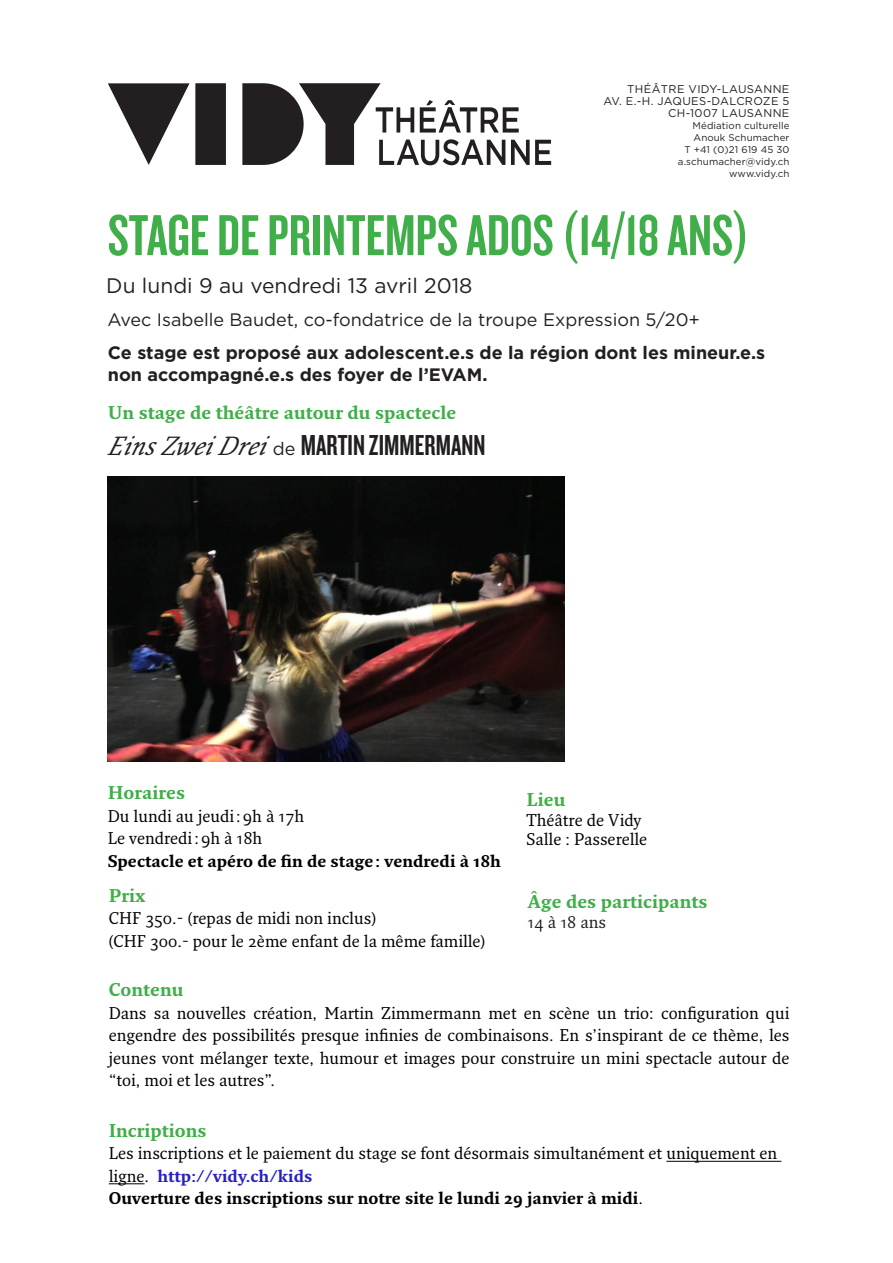
<style>
.page{position:relative;width:893px;height:1263px;background:#fff}
.page>*{position:absolute;margin:0;border:0;box-sizing:border-box;transform-origin:0 0}
.t1{font:60px "Knockout 48 Featherweight";color:#40ae49}
.t2{font:30px "Knockout 48 Featherweight";color:#231f20}
.t3{font:21px "Gotham";color:#231f20}
.t4{font:700 18px/21.6px "Gotham";color:#231f20}
.t5{font:700 18px "Fresco";color:#40ae49}
.t6{font:18px "Gotham";color:#231f20}
.t7{font:16.5px/22.5px "Fresco";color:#000;text-align:justify}
.t8{font:700 16.5px "Fresco";color:#000}
.t9{font:16.5px "Fresco";color:#231f20}
.t10{font:11.25px "Gotham";letter-spacing:.03em;color:#231f20}
.t11{font:9.75px "Gotham";letter-spacing:.01em;color:#231f20}
.s1{font-family:"Fresco";font-style:italic;font-size:25.5px}
.s2{font-family:"Gotham";font-size:18px}
.s3{font-weight:700;color:#2821c2}
.s4{font-weight:700}
</style>
<div class="page">
<svg style="left:108px;top:83px;width:443px;height:82px"></svg>
<hr style="left:666px;top:1161px;width:115px;height:1px;background:#000">
<hr style="left:109px;top:1183px;width:36px;height:1px;background:#000">
<img style="left:108px;top:476px;width:457px;height:286px">
<p class="t10" style="left:627px;top:82px;width:164px">THÉÂTRE VIDY-LAUSANNE</p>
<p class="t10" style="left:604px;top:94px;width:187px">AV. E.-H. JAQUES-DALCROZE 5</p>
<p class="t10" style="left:668px;top:106px;width:123px">CH-1007 LAUSANNE</p>
<p class="t11" style="left:693px;top:120px;width:98px">Médiation culturelle</p>
<p class="t11" style="left:693px;top:132px;width:97px">Anouk Schumacher</p>
<p class="t11" style="left:684px;top:144px;width:107px">T +41 (0)21 619 45 30</p>
<p class="t11" style="left:678px;top:156px;width:113px">a.schumacher@vidy.ch</p>
<p class="t11" style="left:729px;top:168px;width:62px">www.vidy.ch</p>
<p class="t1" style="left:108px;top:199px;width:643px">STAGE DE PRINTEMPS ADOS (14/18 ANS)</p>
<p class="t3" style="left:106px;top:274px;width:368px">Du lundi 9 au vendredi 13 avril 2018</p>
<p class="t6" style="left:107px;top:310px;width:594px">Avec Isabelle Baudet, co-fondatrice de la troupe Expression 5/20+</p>
<p class="t4" style="left:108px;top:342px;width:659px">Ce stage est proposé aux adolescent.e.s de la région dont les mineur.e.s non accompagné.e.s des foyer de l’EVAM.</p>
<p class="t5" style="left:108px;top:401px;width:350px">Un stage de théâtre autour du spactecle</p>
<p class="t2" style="left:108px;top:426px;width:379px"><span class="s1">EinsZweiDrei</span><span class="s2">de</span> MARTIN ZIMMERMANN</p>
<p class="t5" style="left:108px;top:781px;width:79px">Horaires</p>
<p class="t7" style="left:108px;top:804px;width:198px">Du lundi au jeudi:9h à 17h</p>
<p class="t7" style="left:108px;top:827px;width:156px">Le vendredi:9h à 18h</p>
<p class="t8" style="left:108px;top:850px;width:394px">Spectacle et apéro de fin de stage: vendredi à 18h</p>
<p class="t5" style="left:109px;top:884px;width:38px">Prix</p>
<p class="t7" style="left:109px;top:907px;width:269px">CHF 350.- (repas de midi non inclus)</p>
<p class="t7" style="left:109px;top:929px;width:378px">(CHF 300.- pour le 2ème enfant de la même famille)</p>
<p class="t5" style="left:527px;top:788px;width:40px">Lieu</p>
<p class="t7" style="left:527px;top:808px;width:116px">Théâtre de Vidy</p>
<p class="t7" style="left:527px;top:828px;width:122px">Salle : Passerelle</p>
<p class="t5" style="left:528px;top:890px;width:181px">Âge des participants</p>
<p class="t9" style="left:528px;top:912px;width:80px">14 à 18 ans</p>
<p class="t5" style="left:109px;top:978px;width:76px">Contenu</p>
<p class="t7" style="left:109px;top:1001px;width:682px">Dans sa nouvelles création, Martin Zimmermann met en scène un trio: configuration qui engendre des possibilités presque infinies de combinaisons. En s’inspirant de ce thème, les jeunes vont mélanger texte, humour et images pour construire un mini spectacle autour de “toi, moi et les autres”.</p>
<p class="t5" style="left:109px;top:1119px;width:99px">Incriptions</p>
<p class="t7" style="left:109px;top:1141px;width:670px;text-align:left">Les inscriptions et le paiement du stage se font désormais simultanément et uniquement en ligne. <span class="s3">http://vidy.ch/kids<br></span><span class="s4">Ouverture des inscriptions sur notre site le lundi 29 janvier à midi</span>.</p>
</div>
